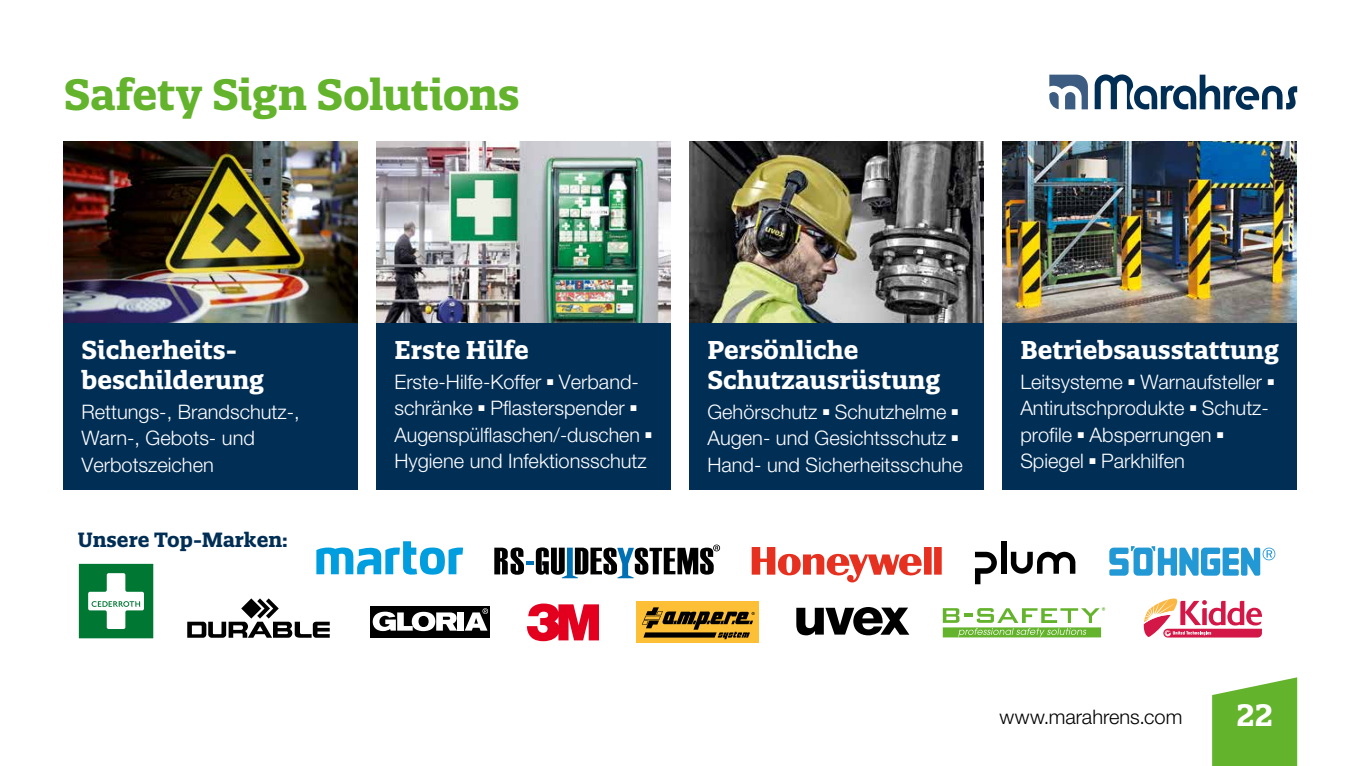
<style>
.page{position:relative;width:1361px;height:766px;background:#fff}
.page>*{position:absolute;margin:0;border:0;box-sizing:border-box;transform-origin:0 0}
.t1{font:700 42.5px "Quatro Slab";letter-spacing:-.01em;color:#64b32c}
.t2{font:700 30px "Quatro Slab";color:#fff}
.t3{font:700 25px/30px "Quatro Slab";color:#fff}
.t4{font:300 20px/26.2px "Helvetica Neue LT Pro";color:#fff}
.t5{font:300 20px "Helvetica Neue LT Pro";color:#000}
.t6{font:700 20px "Quatro Slab";color:#002e55}
.t7{font:6.25px "Zapf Dingbats IT Cby BT";color:#fff}
</style>
<div class="page">
<div style="left:64px;top:322px;width:294px;height:167px;background:#002e55"></div>
<div style="left:690px;top:322px;width:294px;height:167px;background:#002e55"></div>
<div style="left:1002px;top:322px;width:294px;height:167px;background:#002e55"></div>
<img style="left:64px;top:142px;width:294px;height:180px">
<img style="left:690px;top:142px;width:294px;height:180px">
<img style="left:1002px;top:142px;width:294px;height:180px">
<svg style="left:1212px;top:677px;width:85px;height:88px;background:#74bb42"></svg>
<svg style="left:79px;top:563px;width:74px;height:75px"></svg>
<div style="left:1001px;top:541px;width:5px;height:32px;background:#000"></div>
<svg style="left:975px;top:551px;width:22px;height:33px"></svg>
<svg style="left:1011px;top:551px;width:64px;height:22px"></svg>
<svg style="left:943px;top:607px;width:162px;height:30px"></svg>
<svg style="left:187px;top:598px;width:143px;height:39px"></svg>
<svg style="left:527px;top:603px;width:72px;height:38px"></svg>
<svg style="left:1109px;top:546px;width:166px;height:29px"></svg>
<svg style="left:751px;top:547px;width:190px;height:35px"></svg>
<svg style="left:316px;top:541px;width:147px;height:33px"></svg>
<svg style="left:1143px;top:598px;width:119px;height:39px"></svg>
<svg style="left:796px;top:607px;width:113px;height:28px"></svg>
<svg style="left:494px;top:544px;width:226px;height:34px"></svg>
<div style="left:637px;top:601px;width:122px;height:42px;background:#fcbf36"></div>
<svg style="left:642px;top:607px;width:113px;height:32px"></svg>
<div style="left:370px;top:606px;width:120px;height:32px;background:#000"></div>
<svg style="left:373px;top:611px;width:84px;height:20px"></svg>
<div style="left:457px;top:612px;width:7px;height:18px;background:#fff"></div>
<svg style="left:465px;top:608px;width:23px;height:22px"></svg>
<svg style="left:1049px;top:75px;width:39px;height:34px"></svg>
<svg style="left:1094px;top:74px;width:203px;height:36px"></svg>
<div style="left:377px;top:322px;width:294px;height:167px;background:#002e55"></div>
<img style="left:377px;top:142px;width:294px;height:180px">
<h1 class="t1" style="left:64px;top:67px;width:457px">Safety Sign Solutions</h1>
<p class="t3" style="left:81px;top:335px;width:184px">Sicherheits&shy;beschilderung</p>
<p class="t4" style="left:81px;top:398px;width:220px">Rettungs-, Brandschutz-,<br>Warn-, Gebots- und<br>Verbotszeichen</p>
<p class="t6" style="left:78px;top:527px;width:211px">Unsere Top-Marken:</p>
<p class="t3" style="left:394px;top:335px;width:136px">Erste Hilfe</p>
<p class="t4" style="left:394px;top:368px;width:246px">Erste-Hilfe-Koffer ■ Verband&shy;schränke ■ Pflasterspender</p>
<p class="t7" style="left:630px;top:405px;width:8px">■</p>
<p class="t4" style="left:394px;top:421px;width:247px">Augenspülflaschen/-duschen</p>
<p class="t7" style="left:645px;top:431px;width:8px">■</p>
<p class="t4" style="left:394px;top:447px;width:254px">Hygiene und Infektionsschutz</p>
<p class="t3" style="left:707px;top:335px;width:234px">Persönliche<br>Schutzausrüstung</p>
<p class="t4" style="left:707px;top:398px;width:240px">Gehörschutz ■ Schutzhelme</p>
<p class="t7" style="left:952px;top:409px;width:8px">■</p>
<p class="t4" style="left:707px;top:424px;width:240px">Augen- und Gesichtsschutz</p>
<p class="t7" style="left:952px;top:435px;width:8px">■</p>
<p class="t4" style="left:707px;top:451px;width:257px">Hand- und Sicherheitsschuhe</p>
<p class="t3" style="left:1020px;top:335px;width:260px">Betriebsausstattung</p>
<p class="t4" style="left:1020px;top:368px;width:243px">Leitsysteme ■ Warnaufsteller</p>
<p class="t7" style="left:1267px;top:379px;width:8px">■</p>
<p class="t4" style="left:1020px;top:394px;width:250px">Antirutschprodukte ■ Schutz&shy;profile ■ Absperrungen</p>
<p class="t7" style="left:1217px;top:431px;width:8px">■</p>
<p class="t4" style="left:1020px;top:447px;width:166px">Spiegel ■ Parkhilfen</p>
<p class="t5" style="left:999px;top:704px;width:184px">www.marahrens.com</p>
<h2 class="t2" style="left:1236px;top:695px;width:38px">22</h2>
</div>
